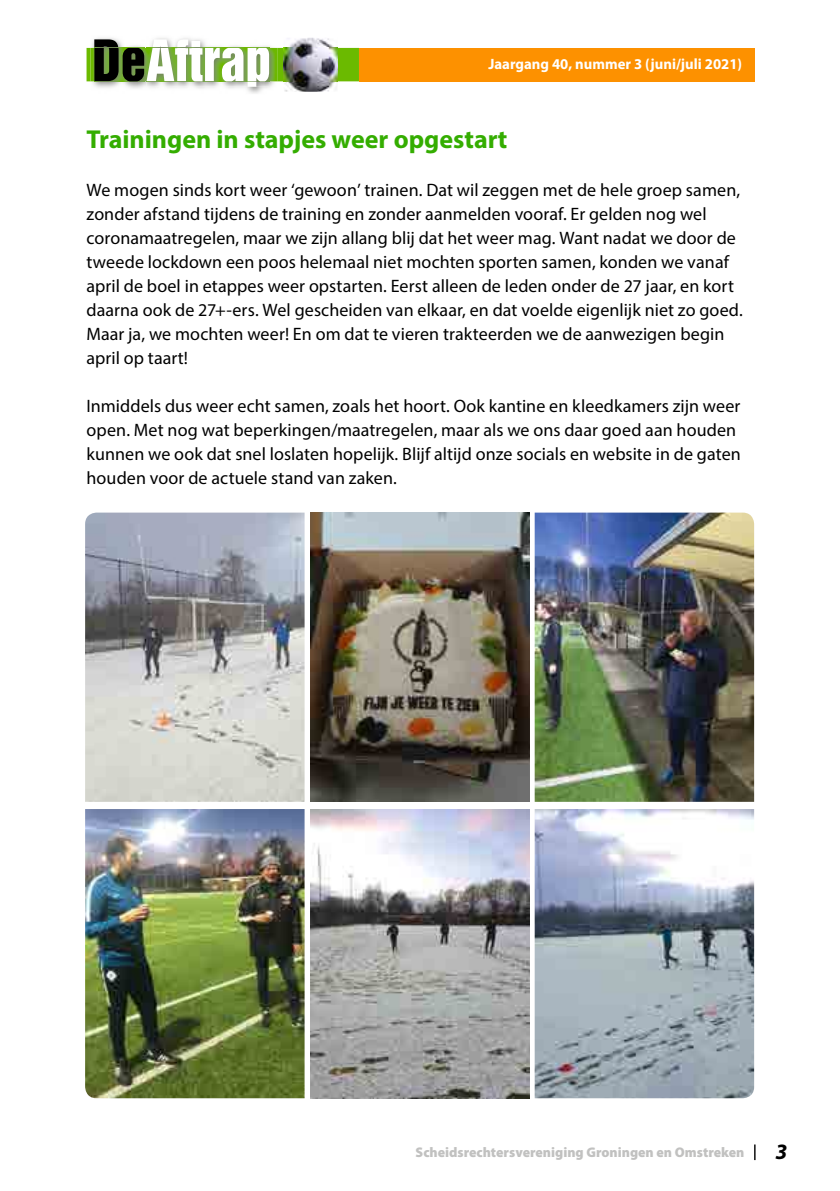
<style>
.page{position:relative;width:840px;height:1191px;background:#fff}
.page>*{position:absolute;margin:0;border:0;box-sizing:border-box;transform-origin:0 0}
.t1{font:52px "Helvetica Inserat";color:#fff}
.t2{font:700 26px "Myriad Pro";color:#34ad00}
.t3{font:italic 700 22px "Myriad Pro";color:#000}
.t4{font:18px/24px "Myriad Pro";letter-spacing:.005em;color:#000}
.t5{font:700 15px "Myriad Pro";color:#fff}
.t6{font:900 14px "Myriad Pro";color:#c1c1c0}
.s1{color:#000}
</style>
<div class="page">
<img style="left:90px;top:38px;width:187px;height:56px">
<img style="left:94px;top:39px;width:50px;height:43px">
<img style="left:146px;top:39px;width:123px;height:48px">
<svg style="left:86px;top:48px;width:273px;height:33px"></svg>
<img style="left:90px;top:48px;width:187px;height:33px">
<img style="left:94px;top:48px;width:50px;height:33px">
<img style="left:146px;top:48px;width:123px;height:33px">
<div style="left:359px;top:48px;width:395px;height:33px;background:#fd9100"></div>
<img style="left:283px;top:38px;width:54px;height:54px">
<img style="left:283px;top:48px;width:54px;height:33px">
<svg style="left:754px;top:1144px;width:1px;height:16px"></svg>
<img style="left:85px;top:809px;width:219px;height:289px">
<img style="left:85px;top:512px;width:219px;height:290px">
<img style="left:534px;top:809px;width:219px;height:289px">
<img style="left:534px;top:512px;width:219px;height:290px">
<img style="left:310px;top:809px;width:219px;height:289px">
<img style="left:310px;top:512px;width:219px;height:290px">
<h1 class="t1" style="left:92px;top:30px;width:180px"><span class="s1">De</span>Aftrap</h1>
<p class="t5" style="left:488px;top:54px;width:255px">Jaargang 40, nummer 3 (juni/juli 2021)</p>
<h2 class="t2" style="left:86px;top:122px;width:422px">Trainingen in stapjes weer opgestart</h2>
<p class="t4" style="left:86px;top:178px;width:657px">We mogen sinds kort weer ‘gewoon’ trainen. Dat wil zeggen met de hele groep samen, zonder afstand tijdens de training en zonder aanmelden vooraf. Er gelden nog wel coronamaatregelen, maar we zijn allang blij dat het weer mag. Want nadat we door de tweede lockdown een poos helemaal niet mochten sporten samen, konden we vanaf april de boel in etappes weer opstarten. Eerst alleen de leden onder de 27 jaar, en kort daarna ook de 27+-ers. Wel gescheiden van elkaar, en dat voelde eigenlijk niet zo goed.<br>Maar ja, we mochten weer! En om dat te vieren trakteerden we de aanwezigen begin april op taart!</p>
<p class="t4" style="left:86px;top:394px;width:655px">Inmiddels dus weer echt samen, zoals het hoort. Ook kantine en kleedkamers zijn weer open. Met nog wat beperkingen/maatregelen, maar als we ons daar goed aan houden kunnen we ook dat snel loslaten hopelijk. Blijf altijd onze socials en website in de gaten houden voor de actuele stand van zaken.</p>
<p class="t6" style="left:415px;top:1142px;width:330px">Scheidsrechtersvereniging Groningen en Omstreken</p>
<p class="t3" style="left:775px;top:1137px;width:13px">3</p>
</div>
